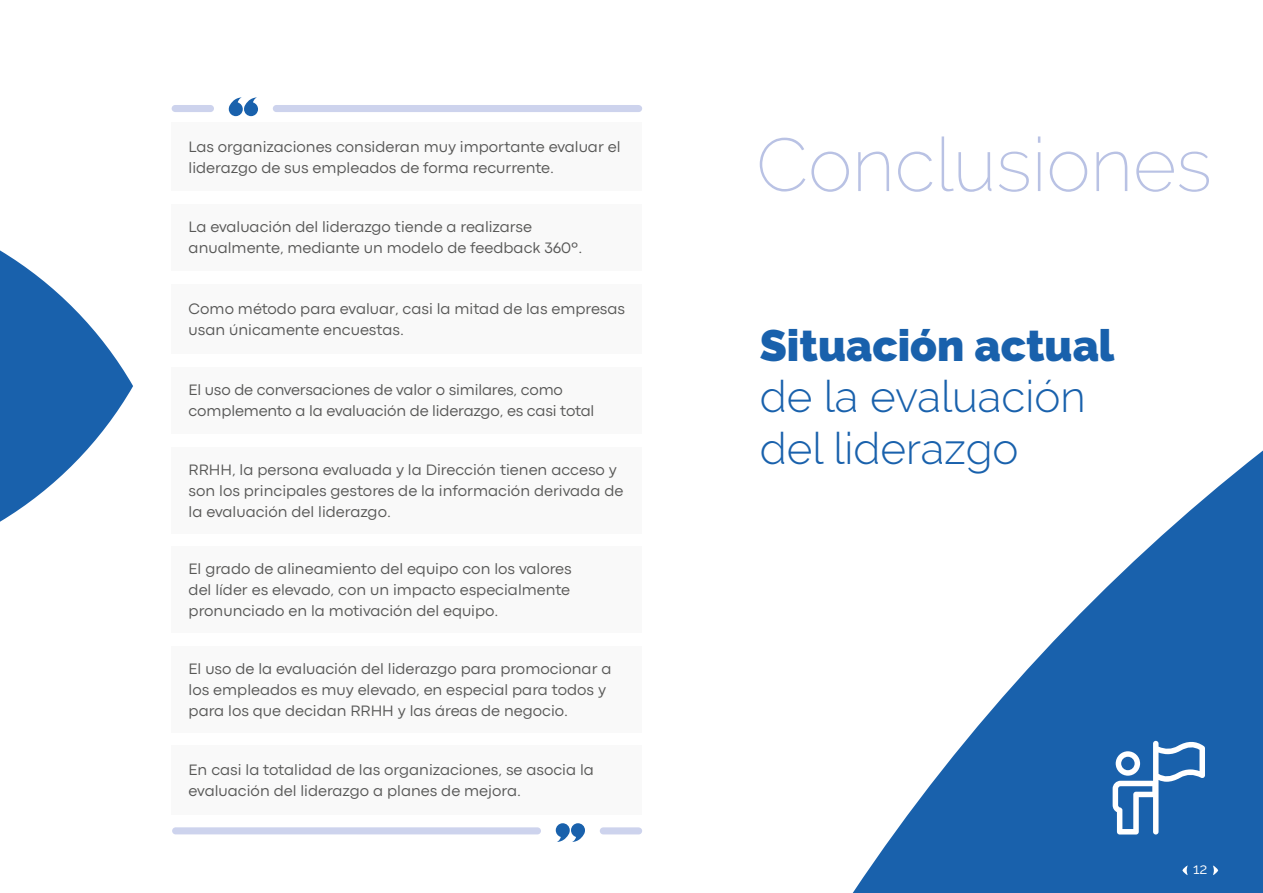
<style>
.page{position:relative;width:1263px;height:893px;background:#fff}
.page>*{position:absolute;margin:0;border:0;box-sizing:border-box;transform-origin:0 0}
.t1{font:200 74.7px "Raleway";color:#b9c2e4}
.t2{font:300 43.95px/51.8px "Raleway";color:#1961ac}
.t3{font:900 43.95px "Raleway";color:#1961ac}
.t4{font:15.75px/21px "Codec Pro News";color:#575756}
.t5{font:15px "Raleway";color:#fff}
</style>
<div class="page">
<svg style="left:853px;top:450px;width:410px;height:443px;fill:#1961ac"></svg>
<svg style="left:229px;top:97px;width:29px;height:19px"></svg>
<div style="left:273px;top:105px;width:369px;height:7px;background:#cdd3ed"></div>
<svg style="left:171px;top:105px;width:43px;height:7px"></svg>
<div style="left:172px;top:204px;width:470px;height:67px;background:#f9f9f9"></div>
<div style="left:172px;top:367px;width:470px;height:67px;background:#f9f9f9"></div>
<div style="left:172px;top:447px;width:470px;height:86px;background:#f9f9f9"></div>
<div style="left:172px;top:546px;width:470px;height:87px;background:#f9f9f9"></div>
<div style="left:172px;top:646px;width:470px;height:86px;background:#f9f9f9"></div>
<svg style="left:556px;top:823px;width:29px;height:19px"></svg>
<div style="left:172px;top:827px;width:369px;height:7px;background:#cdd3ed;border-radius:4px"></div>
<svg style="left:600px;top:827px;width:42px;height:7px"></svg>
<div style="left:172px;top:123px;width:470px;height:68px;background:#f9f9f9"></div>
<div style="left:172px;top:284px;width:470px;height:70px;background:#f9f9f9"></div>
<div style="left:172px;top:745px;width:470px;height:70px;background:#f9f9f9"></div>
<svg style="left:0;top:250px;width:133px;height:272px"></svg>
<svg style="left:1213px;top:865px;width:5px;height:10px"></svg>
<svg style="left:1182px;top:865px;width:6px;height:10px"></svg>
<svg style="left:1112px;top:740px;width:93px;height:94px"></svg>
<p class="t4" style="left:189px;top:136px;width:433px">Las organizaciones consideran muy importante evaluar el liderazgo de sus empleados de forma recurrente.</p>
<p class="t4" style="left:189px;top:217px;width:395px">La evaluación del liderazgo tiende a realizarse anualmente, mediante un modelo de feedback 360º.</p>
<p class="t4" style="left:189px;top:298px;width:438px">Como método para evaluar, casi la mitad de las empresas usan únicamente encuestas.</p>
<p class="t4" style="left:189px;top:379px;width:407px">El uso de conversaciones de valor o similares, como complemento a la evaluación de liderazgo, es casi total</p>
<p class="t4" style="left:189px;top:459px;width:436px">RRHH, la persona evaluada y la Dirección tienen acceso y son los principales gestores de la información derivada de la evaluación del liderazgo.</p>
<p class="t4" style="left:189px;top:558px;width:385px;text-align:justify">El grado de alineamiento del equipo con los valores del líder es elevado, con un impacto especialmente pronunciado en la motivación del equipo.</p>
<p class="t4" style="left:189px;top:658px;width:424px">El uso de la evaluación del liderazgo para promocionar a los empleados es muy elevado, en especial para todos y para los que decidan RRHH y las áreas de negocio.</p>
<p class="t4" style="left:189px;top:759px;width:407px">En casi la totalidad de las organizaciones, se asocia la evaluación del liderazgo a planes de mejora.</p>
<h1 class="t1" style="left:756px;top:121px;width:457px">Conclusiones</h1>
<h2 class="t3" style="left:760px;top:320px;width:356px">Situación actual</h2>
<h2 class="t2" style="left:760px;top:371px;width:327px">de la evaluación del liderazgo</h2>
<p class="t5" style="left:1193px;top:860px;width:16px">12</p>
</div>
